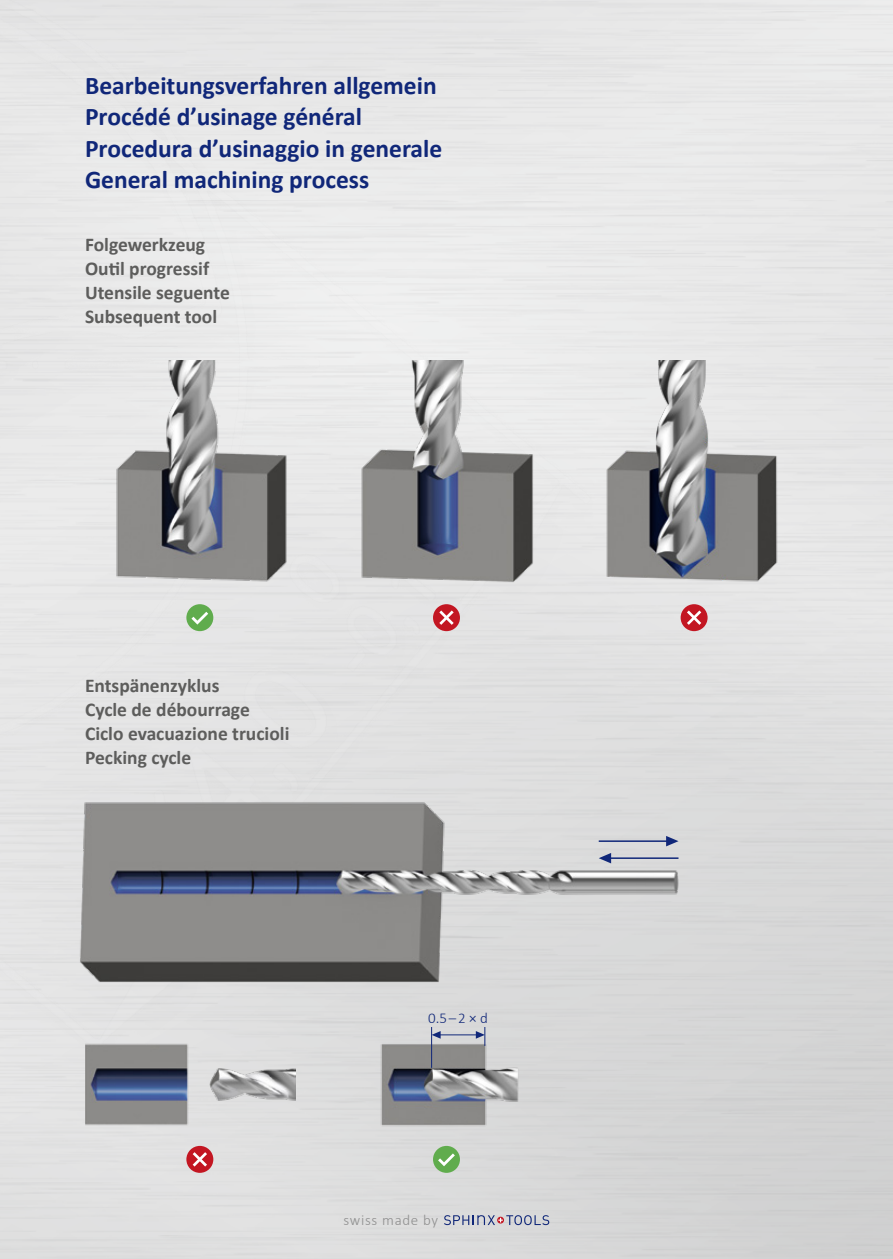
<style>
.page{position:relative;width:893px;height:1259px;background:#fff}
.page>*{position:absolute;margin:0;border:0;box-sizing:border-box;transform-origin:0 0}
.t1{font:700 25.5px/31.5px "Calibri";color:#102779}
.t2{font:700 19.5px/24px "Calibri";color:#5d5d5c}
.t3{font:300 15px "Calibri";letter-spacing:.045em;color:#8f8f8f}
.t4{font:300 15px "Calibri";color:#102779}
</style>
<div class="page">
<img style="left:0;top:0;width:893px;height:1259px">
<img style="left:0;top:0;width:655px;height:1090px">
<svg style="left:444px;top:1215px;width:105px;height:10px"></svg>
<img style="left:97px;top:361px;width:206px;height:240px">
<img style="left:343px;top:361px;width:207px;height:243px">
<img style="left:590px;top:361px;width:206px;height:243px">
<img style="left:40px;top:785px;width:668px;height:209px">
<hr style="left:604px;top:857px;width:74px;height:2px;background:#102779">
<svg style="left:599px;top:853px;width:12px;height:10px"></svg>
<hr style="left:599px;top:840px;width:74px;height:2px;background:#102779">
<svg style="left:666px;top:836px;width:12px;height:10px"></svg>
<svg style="left:186px;top:604px;width:27px;height:27px"></svg>
<svg style="left:433px;top:1146px;width:27px;height:26px"></svg>
<div style="left:433px;top:604px;width:27px;height:27px;background:#c31622;border-radius:50%"></div>
<svg style="left:436px;top:607px;width:21px;height:21px"></svg>
<div style="left:186px;top:1146px;width:27px;height:26px;background:#c31622;border-radius:50%"></div>
<svg style="left:190px;top:1149px;width:20px;height:20px"></svg>
<div style="left:681px;top:604px;width:27px;height:27px;background:#c31622;border-radius:50%"></div>
<svg style="left:684px;top:607px;width:20px;height:21px"></svg>
<img style="left:85px;top:1025px;width:211px;height:118px">
<img style="left:373px;top:1031px;width:147px;height:103px">
<hr style="left:431px;top:1027px;width:1px;height:40px;background:#102779">
<hr style="left:439px;top:1034px;width:38px;height:1px;background:#102779">
<svg style="left:476px;top:1027px;width:9px;height:19px"></svg>
<svg style="left:432px;top:1031px;width:9px;height:7px"></svg>
<h1 class="t1" style="left:85px;top:69px;width:359px">Bearbeitungsverfahren allgemein<br>Procédé d’usinage général<br>Procedura d’usinaggio in generale<br>General machining process</h1>
<p class="t2" style="left:85px;top:233px;width:146px">Folgewerkzeug<br>Outil progressif<br>Utensile seguente<br>Subsequent tool</p>
<p class="t2" style="left:85px;top:674px;width:206px">Entspänenzyklus<br>Cycle de débourrage<br>Ciclo evacuazione trucioli<br>Pecking cycle</p>
<p class="t4" style="left:428px;top:1008px;width:61px">0.5–2 × d</p>
<p class="t3" style="left:344px;top:1211px;width:96px">swiss made by</p>
</div>
